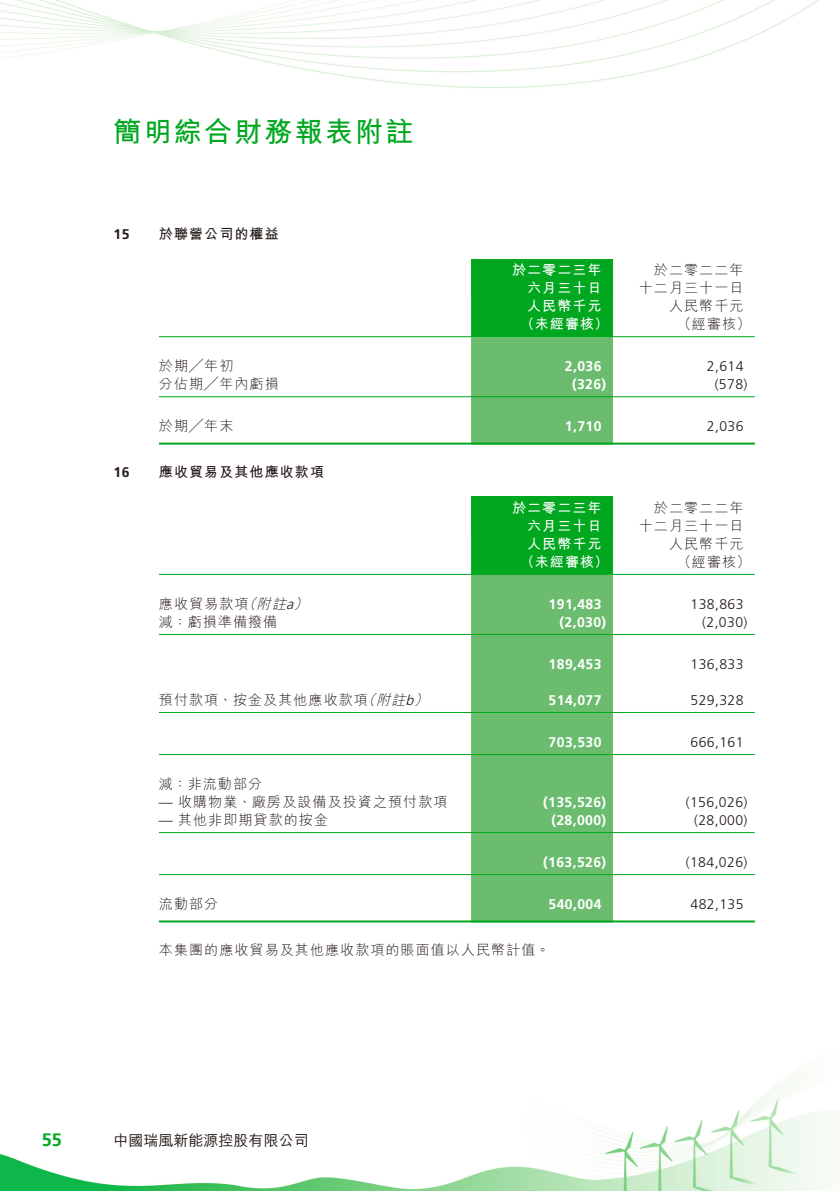
<style>
.page{position:relative;width:840px;height:1191px;background:#fff}
.page>*{position:absolute;margin:0;border:0;box-sizing:border-box;transform-origin:0 0}
.t1{font:700 28px "M Hei HK";letter-spacing:.08em;color:#00a71f}
.t2{font:700 18px "Frutiger LT Std";color:#00a71f}
.t3{font:500 15px "M Hei HK";color:#231916}
.t4{font:300 14px/18px "M Hei HK";letter-spacing:.08em;color:#231916;text-align:right}
.t5{font:700 14px "Frutiger LT Std";letter-spacing:.03em;color:#fff}
.t6{font:300 14px "Frutiger LT Std";letter-spacing:.03em;color:#231916}
.t7{font:700 14px/18px "M Hei HK";letter-spacing:.08em;color:#fff;text-align:right}
.t8{font:700 14px "M Hei HK";letter-spacing:.08em;color:#231916}
.t9{font:700 14px "Frutiger LT Std";color:#231916}
.s1{font-style:italic}
.s2{font-family:"Frutiger LT Std";font-style:italic}
.s3{font-family:"Frutiger LT Std"}
</style>
<div class="page">
<img style="left:0;top:850px;width:832px;height:341px">
<img style="left:0;top:0;width:819px;height:88px">
<div style="left:471px;top:259px;width:141px;height:36px;background:#00a71f"></div>
<svg style="left:471px;top:295px;width:141px;height:147px;background:#4cb658"></svg>
<hr style="left:159px;top:336px;width:312px;height:1px;background:#00a71f">
<hr style="left:471px;top:336px;width:141px;height:1px;background:#00a71f">
<hr style="left:612px;top:336px;width:142px;height:1px;background:#00a71f">
<hr style="left:159px;top:396px;width:312px;height:1px;background:#00a71f">
<hr style="left:471px;top:396px;width:141px;height:1px;background:#00a71f">
<hr style="left:612px;top:396px;width:142px;height:1px;background:#00a71f">
<hr style="left:159px;top:442px;width:312px;height:2px;background:#00a71f">
<hr style="left:471px;top:442px;width:141px;height:2px;background:#00a71f">
<hr style="left:612px;top:442px;width:142px;height:2px;background:#00a71f">
<div style="left:471px;top:497px;width:141px;height:36px;background:#00a71f"></div>
<div style="left:471px;top:533px;width:141px;height:41px;background:#00a71f"></div>
<div style="left:471px;top:575px;width:141px;height:345px;background:#6bbc6f"></div>
<hr style="left:159px;top:574px;width:312px;height:1px;background:#00a71f">
<hr style="left:471px;top:574px;width:141px;height:1px;background:#00a71f">
<hr style="left:612px;top:574px;width:142px;height:1px;background:#00a71f">
<hr style="left:159px;top:634px;width:312px;height:1px;background:#00a71f">
<hr style="left:471px;top:634px;width:141px;height:1px;background:#00a71f">
<hr style="left:612px;top:634px;width:142px;height:1px;background:#00a71f">
<hr style="left:159px;top:712px;width:312px;height:1px;background:#00a71f">
<hr style="left:471px;top:712px;width:141px;height:1px;background:#00a71f">
<hr style="left:612px;top:712px;width:142px;height:1px;background:#00a71f">
<hr style="left:159px;top:754px;width:312px;height:1px;background:#00a71f">
<hr style="left:471px;top:754px;width:141px;height:1px;background:#00a71f">
<hr style="left:612px;top:754px;width:142px;height:1px;background:#00a71f">
<hr style="left:159px;top:832px;width:312px;height:1px;background:#00a71f">
<hr style="left:471px;top:832px;width:141px;height:1px;background:#00a71f">
<hr style="left:612px;top:832px;width:142px;height:1px;background:#00a71f">
<hr style="left:159px;top:874px;width:312px;height:1px;background:#00a71f">
<hr style="left:471px;top:874px;width:141px;height:1px;background:#00a71f">
<hr style="left:612px;top:874px;width:142px;height:1px;background:#00a71f">
<hr style="left:159px;top:920px;width:312px;height:2px;background:#00a71f">
<hr style="left:471px;top:920px;width:141px;height:2px;background:#00a71f">
<hr style="left:612px;top:920px;width:142px;height:2px;background:#00a71f">
<h1 class="t1" style="left:113px;top:111px;width:301px">簡明綜合財務報表附註</h1>
<p class="t9" style="left:113px;top:226px;width:17px">15</p>
<p class="t8" style="left:159px;top:224px;width:121px">於聯營公司的權益</p>
<p class="t7" style="left:511px;top:260px;width:91px">於二零二三年六月三十日</p>
<p class="t4" style="left:638px;top:261px;width:106px">於二零二二年十二月三十一日</p>
<p class="t7" style="left:527px;top:296px;width:76px">人民幣千元</p>
<p class="t4" style="left:668px;top:297px;width:76px">人民幣千元</p>
<p class="t7" style="left:520px;top:314px;width:90px">（未經審核）</p>
<p class="t4" style="left:677px;top:315px;width:74px">（經審核）</p>
<p class="t4" style="left:159px;top:357px;width:76px">於期╱年初</p>
<p class="t5" style="left:564px;top:358px;width:38px">2,036</p>
<p class="t6" style="left:706px;top:359px;width:38px">2,614</p>
<p class="t4" style="left:159px;top:375px;width:121px">分佔期╱年內虧損</p>
<p class="t5" style="left:571px;top:376px;width:36px">(326)</p>
<p class="t6" style="left:714px;top:377px;width:34px">(578)</p>
<p class="t4" style="left:159px;top:417px;width:76px">於期╱年末</p>
<p class="t5" style="left:564px;top:418px;width:38px">1,710</p>
<p class="t6" style="left:706px;top:419px;width:38px">2,036</p>
<p class="t9" style="left:113px;top:464px;width:17px">16</p>
<p class="t8" style="left:159px;top:462px;width:166px">應收貿易及其他應收款項</p>
<p class="t7" style="left:511px;top:498px;width:91px">於二零二三年六月三十日</p>
<p class="t4" style="left:638px;top:499px;width:106px">於二零二二年十二月三十一日</p>
<p class="t7" style="left:527px;top:534px;width:76px">人民幣千元</p>
<p class="t4" style="left:668px;top:535px;width:76px">人民幣千元</p>
<p class="t7" style="left:520px;top:552px;width:90px">（未經審核）</p>
<p class="t4" style="left:677px;top:553px;width:74px">（經審核）</p>
<p class="t4" style="left:159px;top:595px;width:154px">應收貿易款項<span class="s1">（附註</span><span class="s2">a</span><span class="s1">）</span></p>
<p class="t5" style="left:548px;top:596px;width:54px">191,483</p>
<p class="t6" style="left:690px;top:596px;width:54px">138,863</p>
<p class="t4" style="left:159px;top:613px;width:120px">減：虧損準備撥備</p>
<p class="t5" style="left:559px;top:614px;width:48px">(2,030)</p>
<p class="t6" style="left:701px;top:614px;width:47px">(2,030)</p>
<p class="t5" style="left:548px;top:656px;width:54px">189,453</p>
<p class="t6" style="left:690px;top:656px;width:54px">136,833</p>
<p class="t4" style="left:159px;top:691px;width:274px">預付款項、按金及其他應收款項<span class="s1">（附註</span><span class="s2">b</span><span class="s1">）</span></p>
<p class="t5" style="left:548px;top:692px;width:54px">514,077</p>
<p class="t6" style="left:690px;top:692px;width:54px">529,328</p>
<p class="t5" style="left:548px;top:734px;width:54px">703,530</p>
<p class="t6" style="left:690px;top:734px;width:54px">666,161</p>
<p class="t4" style="left:159px;top:775px;width:105px">減：非流動部分</p>
<p class="t4" style="left:159px;top:793px;width:290px"><span class="s3">—</span> 收購物業、廠房及設備及投資之預付款項</p>
<p class="t5" style="left:543px;top:794px;width:65px">(135,526)</p>
<p class="t6" style="left:685px;top:794px;width:63px">(156,026)</p>
<p class="t4" style="left:159px;top:811px;width:170px"><span class="s3">—</span> 其他非即期貸款的按金</p>
<p class="t5" style="left:551px;top:812px;width:56px">(28,000)</p>
<p class="t6" style="left:693px;top:812px;width:55px">(28,000)</p>
<p class="t5" style="left:543px;top:854px;width:65px">(163,526)</p>
<p class="t6" style="left:685px;top:854px;width:63px">(184,026)</p>
<p class="t4" style="left:159px;top:895px;width:61px">流動部分</p>
<p class="t5" style="left:548px;top:896px;width:54px">540,004</p>
<p class="t6" style="left:690px;top:896px;width:54px">482,135</p>
<p class="t4" style="left:159px;top:940px;width:392px">本集團的應收貿易及其他應收款項的賬面值以人民幣計值。</p>
<p class="t2" style="left:42px;top:1129px;width:22px">55</p>
<p class="t3" style="left:113px;top:1130px;width:196px">中國瑞風新能源控股有限公司</p>
</div>
